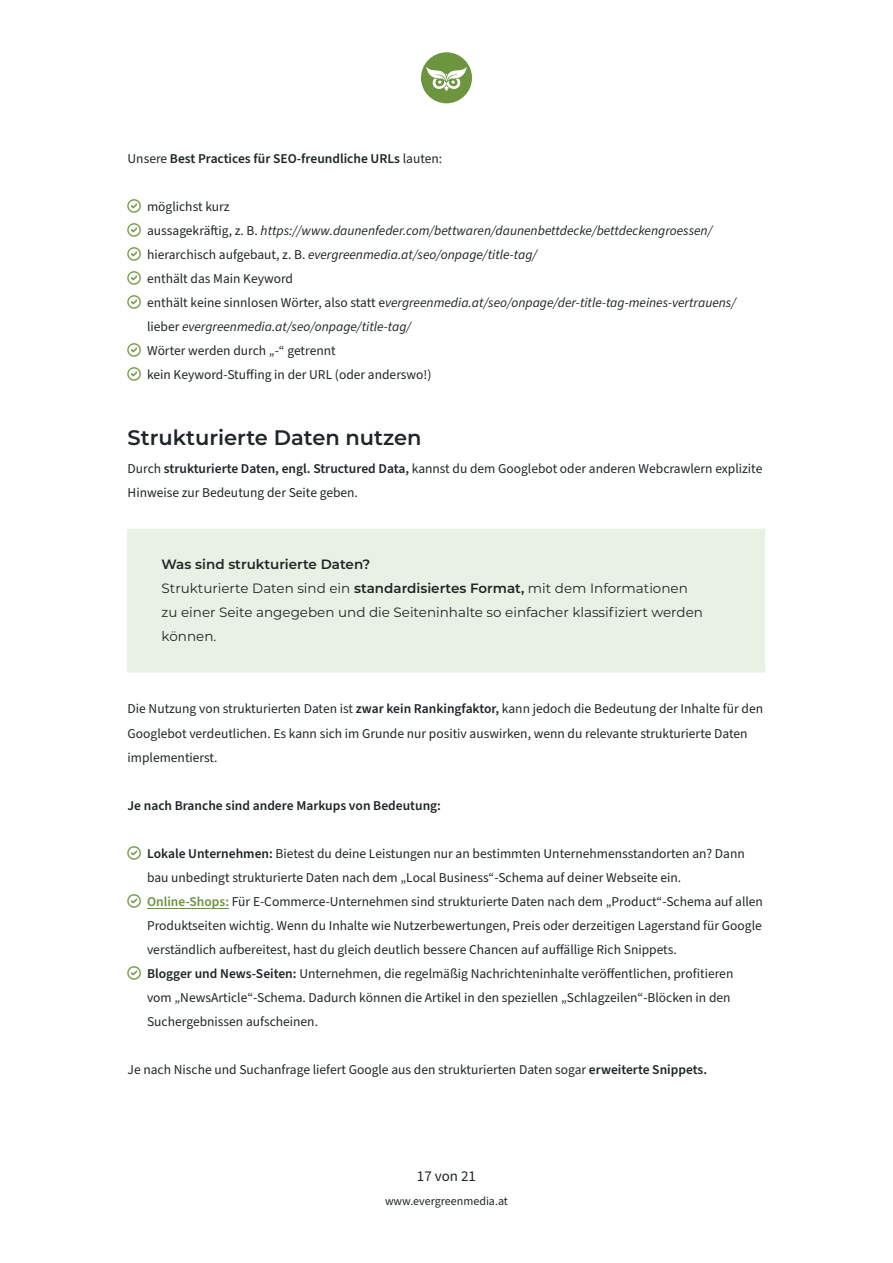
<style>
.page{position:relative;width:893px;height:1263px;background:#fff}
.page>*{position:absolute;margin:0;border:0;box-sizing:border-box;transform-origin:0 0}
.t1{font:600 21px "Montserrat";color:#1f2628}
.t2{font:15px "Source Sans Pro";color:#1f2628}
.t3{font:13.5px/24px "Source Sans Pro";color:#1f2628}
.t4{font:italic 13.5px/24px "Source Sans Pro";color:#1f2628}
.t5{font:13.5px/24px "Montserrat";color:#1f2628}
.t6{font:600 13.5px "Source Sans Pro";color:#1f2628}
.t7{font:12px "Source Sans Pro";color:#1f2628}
.s1{font-weight:400}
.s2{color:#6d943f}
.s3{font-style:normal}
.s4{font-weight:600}
.s5{font-weight:600;color:#6d943f}
</style>
<div class="page">
<div style="left:421px;top:52px;width:51px;height:51px;background:#6d943f;border-radius:50%"></div>
<svg style="left:426px;top:67px;width:41px;height:24px"></svg>
<div style="left:128px;top:530px;width:637px;height:141px;background:#e9f1e4"></div>
<div style="left:128px;top:668px;width:637px;height:5px;background:#e9f1e4"></div>
<hr style="left:128px;top:529px;width:637px;height:4px;background:#e9f1e4">
<hr style="left:147px;top:908px;width:82px;height:1px;background:#6d943f">
<p class="t6" style="left:128px;top:149px;width:316px"><span class="s1">Unsere</span> Best Practices für SEO-freundliche URLs <span class="s1">lauten:</span></p>
<p class="t3" style="left:128px;top:195px;width:103px"><span class="s2">✓</span> möglichst kurz</p>
<p class="t4" style="left:128px;top:219px;width:586px"><span class="s2">✓</span> <span class="s3">aussagekräftig, z. B.</span> https://www.daunenfeder.com/bettwaren/daunenbettdecke/bettdeckengroessen/</p>
<p class="t4" style="left:128px;top:243px;width:411px"><span class="s2">✓</span> <span class="s3">hierarchisch aufgebaut, z. B.</span> evergreenmedia.at/seo/onpage/title-tag/</p>
<p class="t3" style="left:128px;top:267px;width:167px"><span class="s2">✓</span> enthält das Main Keyword</p>
<p class="t4" style="left:147px;top:291px;width:590px;text-indent:-19px"><span class="s2">✓</span> <span class="s3">enthält keine sinnlosen Wörter, also statt e</span>vergreenmedia.at/seo/onpage/der-title-tag-meines-vertrauens/ <span class="s3">lieber</span> evergreenmedia.at/seo/onpage/title-tag/</p>
<p class="t3" style="left:128px;top:339px;width:210px"><span class="s2">✓</span> Wörter werden durch „-“ getrennt</p>
<p class="t3" style="left:128px;top:363px;width:306px"><span class="s2">✓</span> kein Keyword-Stuffing in der URL (oder anderswo!)</p>
<h1 class="t1" style="left:128px;top:423px;width:296px">Strukturierte Daten nutzen</h1>
<p class="t3" style="left:128px;top:457px;width:636px">Durch <span class="s4">strukturierte Daten, engl. Structured Data,</span> kannst du dem Googlebot oder anderen Webcrawlern explizite<br>Hinweise zur Bedeutung der Seite geben.</p>
<p class="t5" style="left:162px;top:552px;width:543px"><span class="s4">Was sind strukturierte Daten?<br></span>Strukturierte Daten sind ein <span class="s4">standardisiertes Format,</span> mit dem Informationen zu einer Seite angegeben und die Seiteninhalte so einfacher klassifiziert werden können.</p>
<p class="t3" style="left:128px;top:697px;width:637px">Die Nutzung von strukturierten Daten ist <span class="s4">zwar kein Rankingfaktor,</span> kann jedoch die Bedeutung der Inhalte für den<br>Googlebot verdeutlichen. Es kann sich im Grunde nur positiv auswirken, wenn du relevante strukturierte Daten implementierst.</p>
<p class="t6" style="left:128px;top:796px;width:315px">Je nach Branche sind andere Markups von Bedeutung:</p>
<p class="t3" style="left:147px;top:841px;width:599px;text-indent:-19px"><span class="s2">✓</span> <span class="s4">Lokale Unternehmen:</span> Bietest du deine Leistungen nur an bestimmten Unternehmensstandorten an? Dann bau unbedingt strukturierte Daten nach dem „Local Business“-Schema auf deiner Webseite ein.</p>
<p class="t3" style="left:147px;top:889px;width:617px;text-align:justify;text-indent:-19px"><span class="s2">✓</span> <span class="s5">Online-Shops:</span> Für E-Commerce-Unternehmen sind strukturierte Daten nach dem „Product“-Schema auf allen Produktseiten wichtig. Wenn du Inhalte wie Nutzerbewertungen, Preis oder derzeitigen Lagerstand für Google verständlich aufbereitest, hast du gleich deutlich bessere Chancen auf auffällige Rich Snippets.</p>
<p class="t3" style="left:147px;top:961px;width:588px;text-indent:-19px"><span class="s2">✓</span> <span class="s4">Blogger und News-Seiten:</span> Unternehmen, die regelmäßig Nachrichteninhalte veröffentlichen, profitieren vom „NewsArticle“-Schema. Dadurch können die Artikel in den speziellen „Schlagzeilen“-Blöcken in den<br>Suchergebnissen aufscheinen.</p>
<p class="t3" style="left:128px;top:1057px;width:581px">Je nach Nische und Suchanfrage liefert Google aus den strukturierten Daten sogar <span class="s4">erweiterte Snippets.</span></p>
<p class="t2" style="left:417px;top:1165px;width:61px">17 von 21</p>
<p class="t7" style="left:385px;top:1193px;width:124px">www.evergreenmedia.at</p>
</div>
